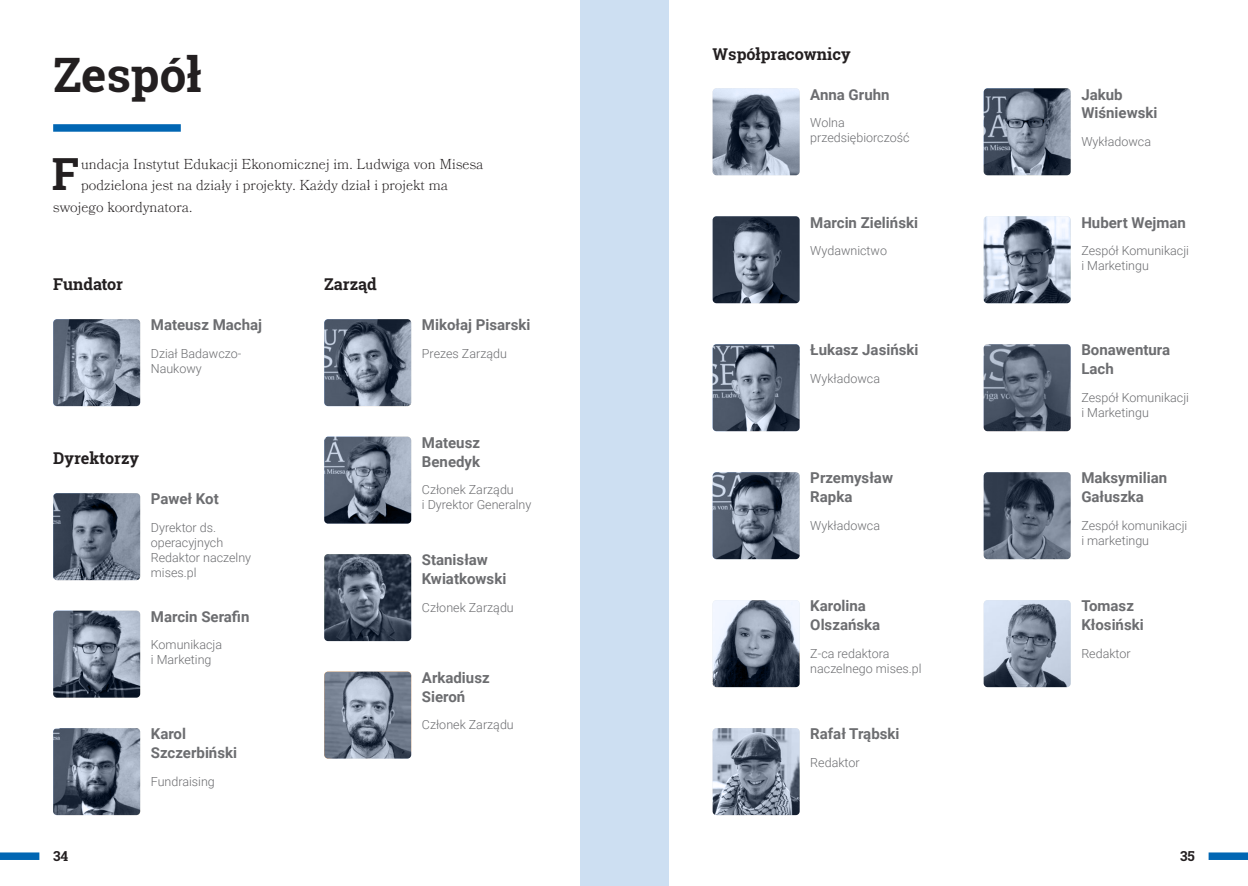
<style>
.page{position:relative;width:1248px;height:886px;background:#fff}
.page>*{position:absolute;margin:0;border:0;box-sizing:border-box;transform-origin:0 0}
.Title_Page{font:700 47.5px "Roboto Slab";color:#231f20}
.Feature{font:700 44.25px "Roboto Slab";color:#231f20}
.t1{font:700 16.25px "Roboto Slab";color:#231f20}
.imie{font:700 15px/18.8px "Roboto";color:#6c6d70}
.Feature-2{font:300 14.38px "Bookmania";color:#231f20}
.t2{font:700 13.75px "Roboto Slab";color:#231f20}
.rola{font:300 12.5px/15px "Roboto";color:#6c6d70}
</style>
<div class="page">
<div style="left:579px;top:0;width:89px;height:886px;background:#cddff2"></div>
<img style="left:53px;top:319px;width:87px;height:87px">
<img style="left:53px;top:493px;width:87px;height:87px">
<img style="left:53px;top:611px;width:87px;height:87px">
<img style="left:53px;top:728px;width:87px;height:87px">
<img style="left:324px;top:319px;width:87px;height:87px">
<img style="left:324px;top:437px;width:87px;height:87px">
<img style="left:324px;top:554px;width:87px;height:87px">
<img style="left:324px;top:671px;width:87px;height:87px">
<img style="left:712px;top:88px;width:87px;height:87px">
<img style="left:983px;top:88px;width:87px;height:87px">
<img style="left:712px;top:216px;width:87px;height:87px">
<img style="left:983px;top:216px;width:87px;height:87px">
<img style="left:712px;top:472px;width:87px;height:87px">
<img style="left:983px;top:600px;width:87px;height:87px">
<img style="left:712px;top:600px;width:87px;height:87px">
<img style="left:983px;top:472px;width:87px;height:87px">
<img style="left:712px;top:728px;width:87px;height:87px">
<img style="left:712px;top:344px;width:87px;height:87px">
<img style="left:983px;top:344px;width:87px;height:87px">
<div style="left:53px;top:124px;width:128px;height:8px;background:#0166b3"></div>
<div style="left:0;top:852px;width:39px;height:8px;background:#0166b3"></div>
<div style="left:1208px;top:852px;width:39px;height:8px;background:#0166b3"></div>
<p class="Title_Page" style="left:53px;top:43px;width:150px">Zespół</p>
<p class="Feature" style="left:52px;top:144px;width:29px">F</p>
<p class="Feature-2" style="left:81px;top:156px;width:404px">undacja Instytut Edukacji Ekonomicznej im. Ludwiga von Misesa</p>
<p class="Feature-2" style="left:81px;top:177px;width:368px">podzielona jest na działy i projekty. Każdy dział i projekt ma</p>
<p class="Feature-2" style="left:53px;top:198px;width:141px">swojego koordynatora.</p>
<p class="t1" style="left:53px;top:273px;width:71px">Fundator</p>
<p class="imie" style="left:151px;top:315px;width:113px">Mateusz Machaj</p>
<p class="rola" style="left:151px;top:345px;width:92px">Dział Badawczo-<br>Naukowy</p>
<p class="t1" style="left:53px;top:447px;width:87px">Dyrektorzy</p>
<p class="imie" style="left:151px;top:489px;width:69px">Paweł Kot</p>
<p class="rola" style="left:151px;top:519px;width:102px">Dyrektor ds. operacyjnych<br>Redaktor naczelny mises.pl</p>
<p class="imie" style="left:151px;top:607px;width:100px">Marcin Serafin</p>
<p class="rola" style="left:151px;top:637px;width:73px">Komunikacja i Marketing</p>
<p class="imie" style="left:151px;top:724px;width:88px">Karol<br>Szczerbiński</p>
<p class="rola" style="left:151px;top:773px;width:65px">Fundraising</p>
<p class="t1" style="left:324px;top:273px;width:54px">Zarząd</p>
<p class="imie" style="left:422px;top:315px;width:110px">Mikołaj Pisarski</p>
<p class="rola" style="left:422px;top:345px;width:87px">Prezes Zarządu</p>
<p class="imie" style="left:422px;top:433px;width:60px">Mateusz<br>Benedyk</p>
<p class="rola" style="left:422px;top:482px;width:111px">Członek Zarządu<br>i Dyrektor Generalny</p>
<p class="imie" style="left:422px;top:550px;width:86px">Stanisław<br>Kwiatkowski</p>
<p class="rola" style="left:422px;top:599px;width:93px">Członek Zarządu</p>
<p class="imie" style="left:422px;top:667px;width:69px">Arkadiusz<br>Sieroń</p>
<p class="rola" style="left:422px;top:717px;width:93px">Członek Zarządu</p>
<p class="t1" style="left:712px;top:43px;width:140px">Współpracownicy</p>
<p class="imie" style="left:810px;top:84px;width:81px">Anna Gruhn</p>
<p class="rola" style="left:810px;top:115px;width:101px">Wolna przedsiębiorczość</p>
<p class="imie" style="left:810px;top:212px;width:109px">Marcin Zieliński</p>
<p class="rola" style="left:810px;top:243px;width:78px">Wydawnictwo</p>
<p class="imie" style="left:810px;top:340px;width:110px">Łukasz Jasiński</p>
<p class="rola" style="left:810px;top:371px;width:71px">Wykładowca</p>
<p class="imie" style="left:810px;top:468px;width:84px">Przemysław<br>Rapka</p>
<p class="rola" style="left:810px;top:517px;width:71px">Wykładowca</p>
<p class="imie" style="left:810px;top:596px;width:71px">Karolina<br>Olszańska</p>
<p class="rola" style="left:810px;top:645px;width:113px">Z-ca redaktora naczelnego mises.pl</p>
<p class="imie" style="left:810px;top:724px;width:91px">Rafał Trąbski</p>
<p class="rola" style="left:810px;top:754px;width:51px">Redaktor</p>
<p class="imie" style="left:1081px;top:84px;width:78px">Jakub<br>Wiśniewski</p>
<p class="rola" style="left:1081px;top:133px;width:71px">Wykładowca</p>
<p class="imie" style="left:1081px;top:212px;width:106px">Hubert Wejman</p>
<p class="rola" style="left:1081px;top:243px;width:109px">Zespół Komunikacji i Marketingu</p>
<p class="imie" style="left:1081px;top:340px;width:90px">Bonawentura<br>Lach</p>
<p class="rola" style="left:1081px;top:389px;width:109px">Zespół Komunikacji i Marketingu</p>
<p class="imie" style="left:1081px;top:468px;width:87px">Maksymilian<br>Gałuszka</p>
<p class="rola" style="left:1081px;top:517px;width:107px">Zespół komunikacji i marketingu</p>
<p class="imie" style="left:1081px;top:596px;width:64px">Tomasz<br>Kłosiński</p>
<p class="rola" style="left:1081px;top:645px;width:51px">Redaktor</p>
<p class="t2" style="left:53px;top:847px;width:17px">34</p>
<p class="t2" style="left:1179px;top:847px;width:16px">35</p>
</div>
